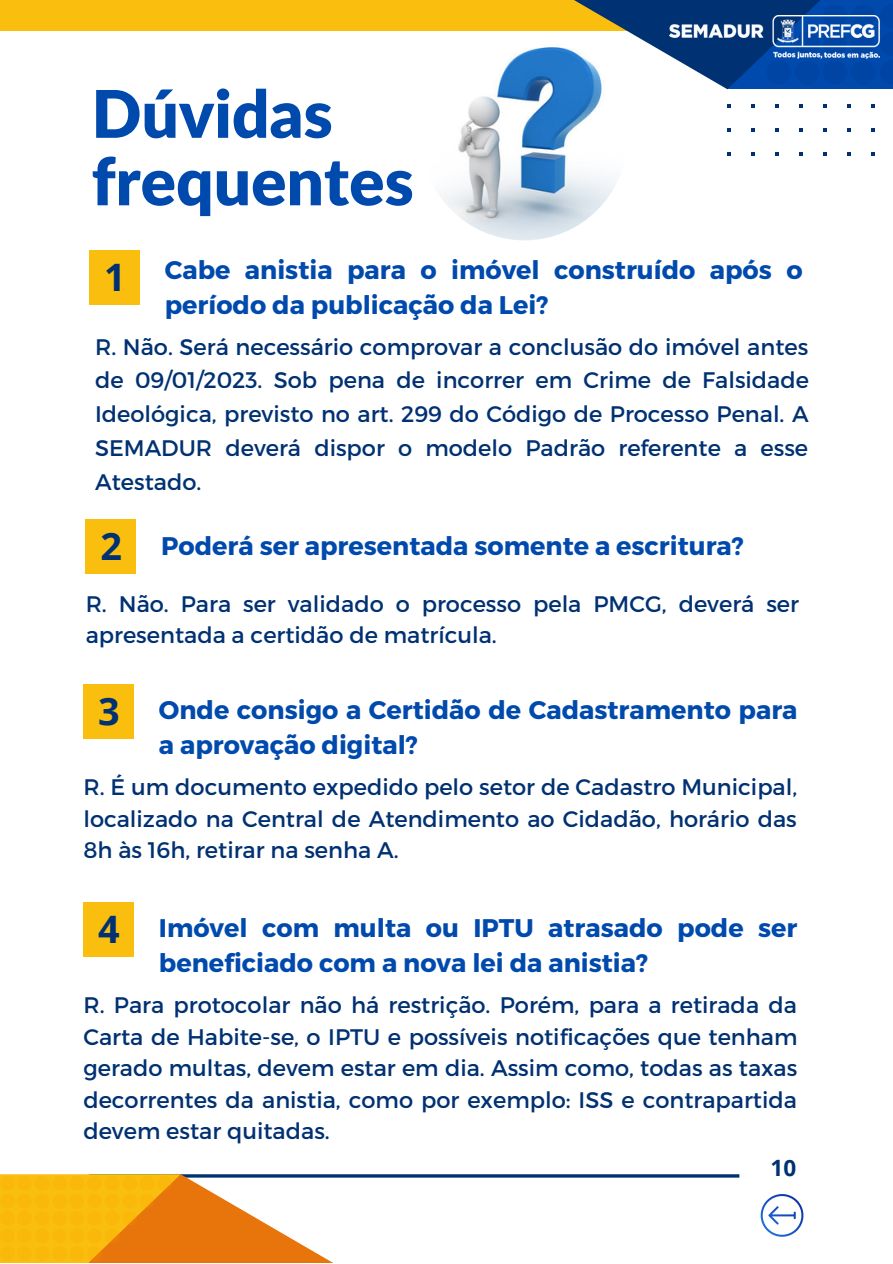
<style>
.page{position:relative;width:893px;height:1264px;background:#fff}
.page>*{position:absolute;margin:0;border:0;box-sizing:border-box;transform-origin:0 0}
.t1{font:900 65.55px/67.5px "Lato";color:#004aad}
.t2{font:700 37.8px "Open Sans";color:#003172}
.t3{font:700 25.5px/34.8px "Montserrat";color:#004aad}
.t4{font:22.5px/31.5px "Montserrat";color:#003172;text-align:justify}
.t5{font:700 22.5px "Open Sans";color:#003172}
</style>
<div class="page">
<div style="left:89px;top:251px;width:50px;height:54px;background:#fabe0e"></div>
<div style="left:86px;top:519px;width:50px;height:55px;background:#fabe0e"></div>
<hr style="left:89px;top:1174px;width:650px;height:3px;background:#003172">
<div style="left:0;top:0;width:699px;height:31px;background:#fabe0e"></div>
<svg style="left:574px;top:0;width:153px;height:89px"></svg>
<svg style="left:727px;top:0;width:165px;height:89px;background:#003e92"></svg>
<svg style="left:766px;top:4px;width:126px;height:80px;background:#0549a3"></svg>
<img style="left:669px;top:16px;width:210px;height:42px">
<svg style="left:760px;top:1194px;width:43px;height:42px"></svg>
<svg style="left:727px;top:104px;width:4px;height:4px"></svg>
<svg style="left:727px;top:128px;width:4px;height:4px"></svg>
<svg style="left:727px;top:152px;width:4px;height:4px"></svg>
<svg style="left:751px;top:104px;width:4px;height:4px"></svg>
<svg style="left:751px;top:128px;width:4px;height:4px"></svg>
<svg style="left:751px;top:152px;width:4px;height:4px"></svg>
<svg style="left:775px;top:104px;width:4px;height:4px"></svg>
<svg style="left:775px;top:128px;width:4px;height:4px"></svg>
<svg style="left:775px;top:152px;width:4px;height:4px"></svg>
<svg style="left:799px;top:104px;width:3px;height:4px"></svg>
<svg style="left:799px;top:128px;width:3px;height:4px"></svg>
<svg style="left:799px;top:152px;width:3px;height:4px"></svg>
<svg style="left:823px;top:104px;width:3px;height:4px"></svg>
<svg style="left:823px;top:128px;width:3px;height:4px"></svg>
<svg style="left:823px;top:152px;width:3px;height:4px"></svg>
<svg style="left:847px;top:104px;width:3px;height:4px"></svg>
<svg style="left:847px;top:128px;width:3px;height:4px"></svg>
<svg style="left:847px;top:152px;width:3px;height:4px"></svg>
<svg style="left:871px;top:104px;width:3px;height:4px"></svg>
<svg style="left:871px;top:128px;width:3px;height:4px"></svg>
<svg style="left:871px;top:152px;width:3px;height:4px"></svg>
<div style="left:83px;top:684px;width:51px;height:54px;background:#fabe0e"></div>
<svg style="left:180px;top:1174px;width:237px;height:88px"></svg>
<svg style="left:0;top:1174px;width:180px;height:88px"></svg>
<svg style="left:0;top:1175px;width:172px;height:85px;background:#f6ab0b"></svg>
<img style="left:421px;top:35px;width:206px;height:205px;border-radius:50%">
<div style="left:83px;top:902px;width:51px;height:54px;background:#fabe0e"></div>
<h1 class="t1" style="left:91px;top:79px;width:324px">Dúvidas frequentes</h1>
<h2 class="t2" style="left:104px;top:251px;width:23px">1</h2>
<p class="t3" style="left:165px;top:251px;width:639px">Cabe anistia para o imóvel construído após o período da publicação da Lei?</p>
<p class="t4" style="left:95px;top:329px;width:715px;line-height:33.8px">R. Não. Será necessário comprovar a conclusão do imóvel antes de 09/01/2023. Sob pena de incorrer em Crime de Falsidade Ideológica, previsto no art. 299 do Código de Processo Penal. A SEMADUR deverá dispor o modelo Padrão referente a esse Atestado.</p>
<h2 class="t2" style="left:101px;top:520px;width:23px">2</h2>
<p class="t3" style="left:161px;top:527px;width:584px">Poderá ser apresentada somente a escritura?</p>
<p class="t4" style="left:86px;top:587px;width:714px">R. Não. Para ser validado o processo pela PMCG, deverá ser apresentada a certidão de matrícula.</p>
<h2 class="t2" style="left:98px;top:684px;width:23px">3</h2>
<p class="t3" style="left:159px;top:691px;width:640px">Onde consigo a Certidão de Cadastramento para a aprovação digital?</p>
<p class="t4" style="left:83px;top:770px;width:715px">R. É um documento expedido pelo setor de Cadastro Municipal, localizado na Central de Atendimento ao Cidadão, horário das 8h às 16h, retirar na senha A.</p>
<h2 class="t2" style="left:98px;top:902px;width:23px">4</h2>
<p class="t3" style="left:159px;top:909px;width:640px">Imóvel com multa ou IPTU atrasado pode ser beneficiado com a nova lei da anistia?</p>
<p class="t4" style="left:83px;top:988px;width:715px">R. Para protocolar não há restrição. Porém, para a retirada da Carta de Habite-se, o IPTU e possíveis notificações que tenham gerado multas, devem estar em dia. Assim como, todas as taxas decorrentes da anistia, como por exemplo: ISS e contrapartida devem estar quitadas.</p>
<p class="t5" style="left:770px;top:1151px;width:27px">10</p>
</div>
